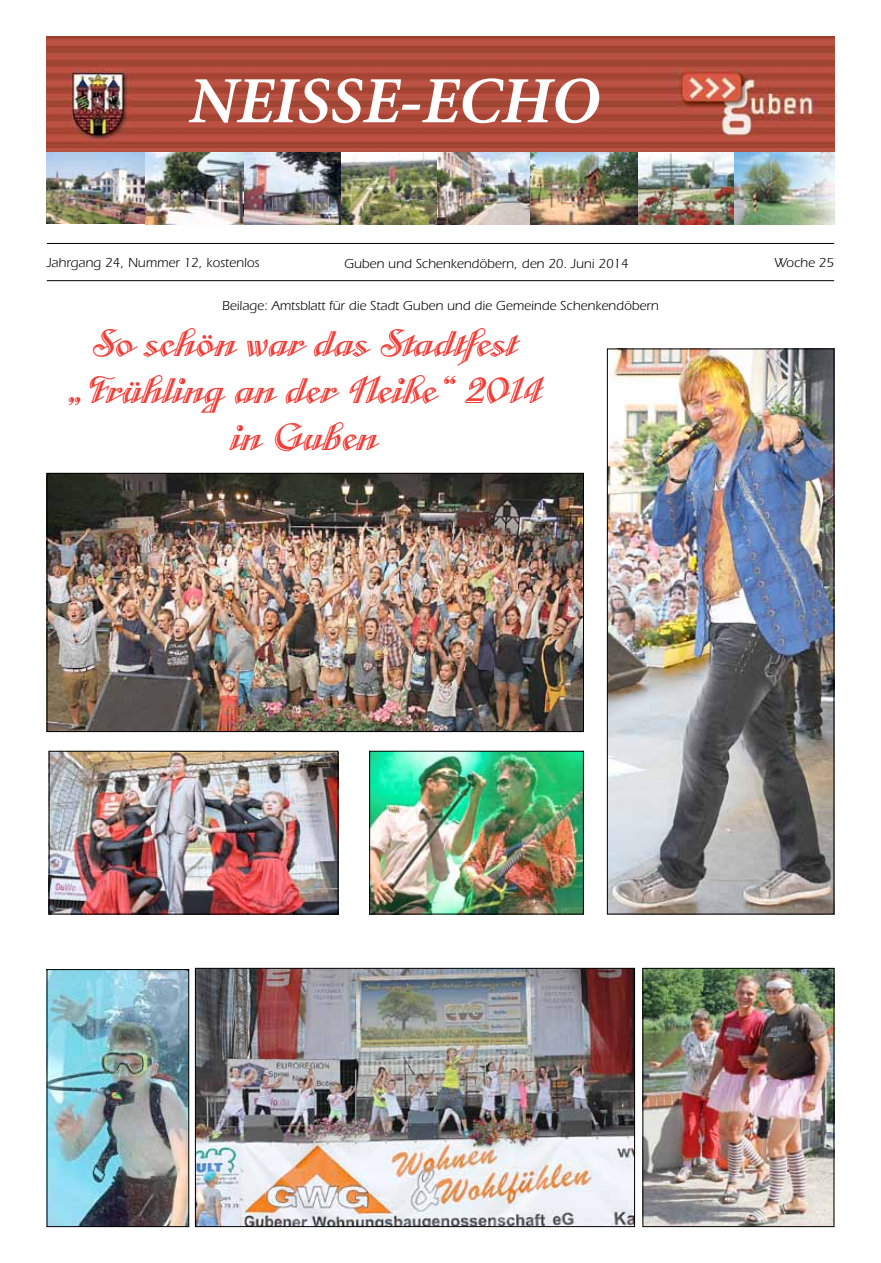
<style>
.page{position:relative;width:881px;height:1263px;background:#fff}
.page>*{position:absolute;margin:0;border:0;box-sizing:border-box;transform-origin:0 0}
.t1{font:66px "Minion Bold Italic Os F";color:#fff}
.t2{font:39px/46.8px "Cabarga Cursiva Plain";color:#f13d37;text-align:center}
.t3{font:13.5px "Itc Eras";color:#000}
</style>
<div class="page">
<hr style="left:47px;top:243px;width:786px;height:1px;background:#000">
<hr style="left:47px;top:280px;width:786px;height:1px;background:#000">
<img style="left:47px;top:36px;width:786px;height:117px">
<img style="left:47px;top:153px;width:786px;height:72px">
<img style="left:49px;top:475px;width:532px;height:255px">
<div style="left:47px;top:473px;width:536px;height:259px;border:1px solid #000"></div>
<img style="left:197px;top:970px;width:435px;height:255px">
<div style="left:195px;top:968px;width:439px;height:259px;border:1px solid #000"></div>
<img style="left:49px;top:971px;width:138px;height:254px">
<div style="left:47px;top:969px;width:142px;height:258px;border:1px solid #000"></div>
<img style="left:609px;top:351px;width:222px;height:561px">
<div style="left:607px;top:349px;width:226px;height:565px;border:1px solid #000"></div>
<img style="left:644px;top:970px;width:187px;height:255px">
<div style="left:642px;top:968px;width:191px;height:259px;border:1px solid #000"></div>
<img style="left:51px;top:753px;width:285px;height:159px">
<div style="left:49px;top:751px;width:289px;height:163px;border:1px solid #000"></div>
<img style="left:371px;top:753px;width:210px;height:159px">
<div style="left:369px;top:751px;width:214px;height:163px;border:1px solid #000"></div>
<h1 class="t1" style="left:189px;top:68px;width:412px">NEISSE-ECHO</h1>
<p class="t3" style="left:47px;top:255px;width:214px">Jahrgang 24, Nummer 12, kostenlos</p>
<p class="t3" style="left:344px;top:256px;width:286px">Guben und Schenkendöbern, den 20. Juni 2014</p>
<p class="t3" style="left:222px;top:298px;width:438px">Beilage: Amtsblatt für die Stadt Guben und die Gemeinde Schenkendöbern</p>
<h2 class="t2" style="left:68px;top:319px;width:477px">So schön war das Stadtfest „Frühling an der Neiße“ 2014 in Guben</h2>
<p class="t3" style="left:774px;top:255px;width:61px">Woche 25</p>
</div>
